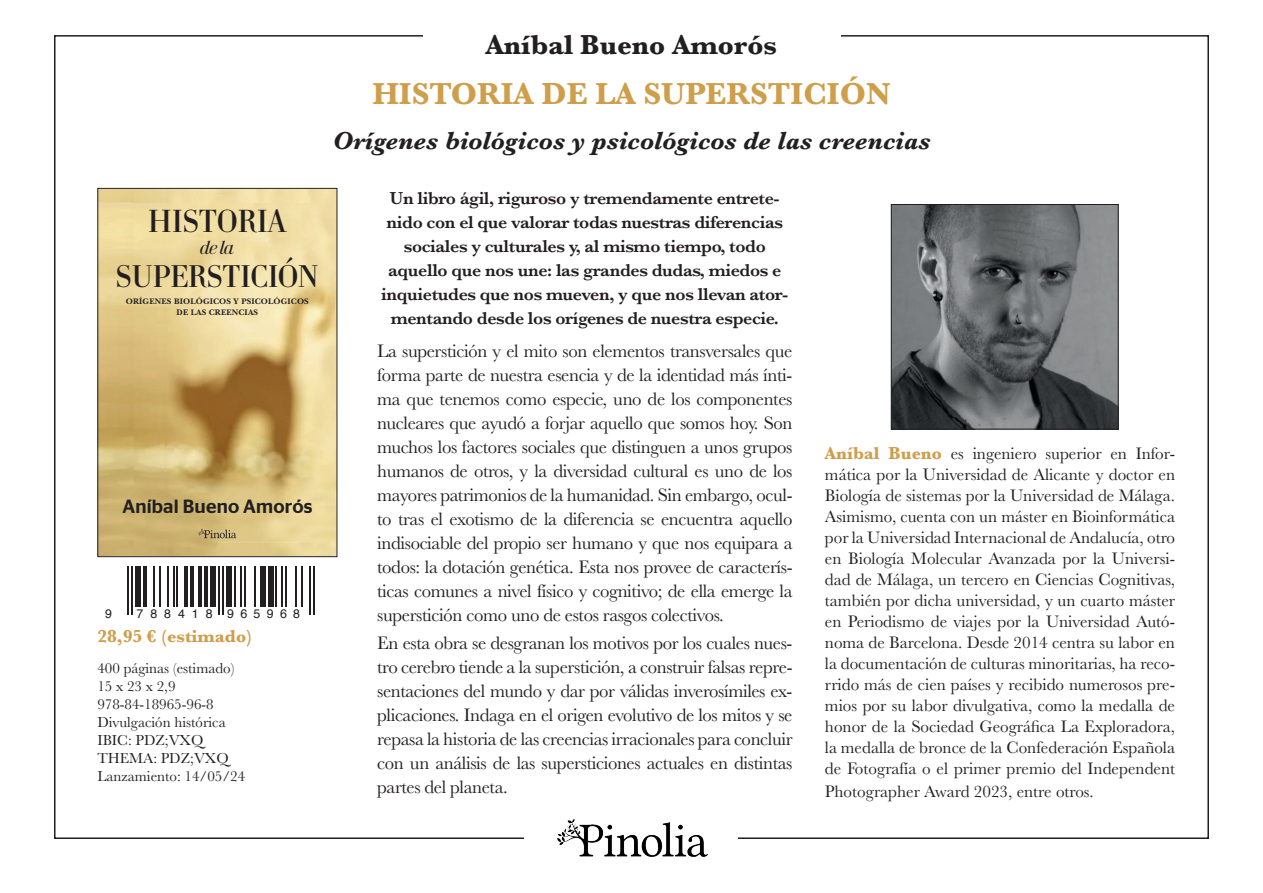
<style>
.page{position:relative;width:1263px;height:893px;background:#fff}
.page>*{position:absolute;margin:0;border:0;box-sizing:border-box;transform-origin:0 0}
.t1{font:32.55px "Carmen";letter-spacing:-.01em;color:#231f20}
.t2{font:32.1px "Carmen";letter-spacing:-.02em;color:#231f20}
.t3{font:700 31.5px "Baskerville";color:#cf9e4a}
.t4{font:700 28.5px "Baskerville";color:#231f20}
.t5{font:italic 700 25.5px "Baskerville";color:#231f20}
.t6{font:500 19.05px "Stag Sans";letter-spacing:.01em;color:#231f20}
.t7{font:italic 19.05px "Carmen";color:#231f20}
.t8{font:18.75px/24px "Baskerville";letter-spacing:-.02em;color:#231f20;text-align:justify}
.t9{font:600 18px/24px "Baskerville";letter-spacing:-.02em;color:#231f20;text-align:center}
.t10{font:700 18px "Baskerville";color:#cf9e4a}
.t11{font:17.25px/21.1px "Baskerville";color:#231f20;text-align:justify}
.t12{font:15px/18px "Baskerville";color:#231f20}
.t13{font:12.45px "Helvetica";letter-spacing:.54em;color:#231f20}
.t14{font:8.4px/11.2px "New Baskerville Bold SC";letter-spacing:.02em;color:#231f20;text-align:center}
.s1{font-weight:700;font-size:18px;color:#cf9e4a}
</style>
<div class="page">
<img style="left:557px;top:819px;width:151px;height:38px">
<img style="left:99px;top:190px;width:236px;height:365px">
<svg style="left:198px;top:529px;width:38px;height:9px"></svg>
<div style="left:97px;top:188px;width:240px;height:369px;border:1px solid #231f20"></div>
<img style="left:893px;top:206px;width:223px;height:221px">
<div style="left:891px;top:204px;width:227px;height:225px;border:1px solid #231f20"></div>
<hr style="left:127px;top:566px;width:2px;height:49px;background:#231f20">
<hr style="left:131px;top:566px;width:2px;height:49px;background:#231f20">
<div style="left:135px;top:566px;width:6px;height:41px;background:#231f20"></div>
<hr style="left:143px;top:566px;width:4px;height:41px;background:#231f20">
<hr style="left:153px;top:566px;width:2px;height:41px;background:#231f20">
<hr style="left:159px;top:566px;width:2px;height:41px;background:#231f20">
<hr style="left:167px;top:566px;width:2px;height:41px;background:#231f20">
<hr style="left:173px;top:566px;width:1px;height:41px;background:#231f20">
<hr style="left:176px;top:566px;width:2px;height:41px;background:#231f20">
<hr style="left:184px;top:566px;width:4px;height:41px;background:#231f20">
<hr style="left:190px;top:566px;width:4px;height:41px;background:#231f20">
<hr style="left:198px;top:566px;width:4px;height:41px;background:#231f20">
<hr style="left:204px;top:566px;width:4px;height:41px;background:#231f20">
<div style="left:210px;top:566px;width:6px;height:41px;background:#231f20"></div>
<hr style="left:218px;top:566px;width:2px;height:49px;background:#231f20">
<hr style="left:222px;top:566px;width:2px;height:49px;background:#231f20">
<div style="left:226px;top:566px;width:6px;height:41px;background:#231f20"></div>
<hr style="left:234px;top:566px;width:2px;height:41px;background:#231f20">
<hr style="left:240px;top:566px;width:2px;height:41px;background:#231f20">
<hr style="left:244px;top:566px;width:2px;height:41px;background:#231f20">
<hr style="left:254px;top:566px;width:2px;height:41px;background:#231f20">
<div style="left:260px;top:566px;width:6px;height:41px;background:#231f20"></div>
<div style="left:268px;top:566px;width:5px;height:41px;background:#231f20"></div>
<hr style="left:275px;top:566px;width:2px;height:41px;background:#231f20">
<hr style="left:281px;top:566px;width:2px;height:41px;background:#231f20">
<hr style="left:285px;top:566px;width:2px;height:41px;background:#231f20">
<hr style="left:295px;top:566px;width:2px;height:41px;background:#231f20">
<hr style="left:301px;top:566px;width:2px;height:41px;background:#231f20">
<hr style="left:309px;top:566px;width:2px;height:49px;background:#231f20">
<hr style="left:313px;top:566px;width:2px;height:49px;background:#231f20">
<h1 class="t1" style="left:148px;top:201px;width:140px">HISTORIA</h1>
<p class="t7" style="left:200px;top:236px;width:36px">de la</p>
<h2 class="t2" style="left:116px;top:257px;width:205px">SUPERSTICIÓN</h2>
<p class="t14" style="left:126px;top:296px;width:184px">ORÍGENES BIOLÓGICOS Y PSICOLÓGICOS<br>DE LAS CREENCIAS</p>
<p class="t6" style="left:122px;top:495px;width:192px">Aníbal Bueno Amorós</p>
<p class="t13" style="left:105px;top:604px;width:8px">9</p>
<p class="t13" style="left:137px;top:604px;width:165px">788418 965968</p>
<p class="t10" style="left:97px;top:624px;width:156px">28,95 € (estimado)</p>
<p class="t12" style="left:97px;top:659px;width:149px">400 páginas (estimado)<br>15 x 23 x 2,9<br>978-84-18965-96-8<br>Divulgación histórica<br>IBIC: PDZ;VXQ<br>THEMA: PDZ;VXQ<br>Lanzamiento: 14/05/24</p>
<h3 class="t4" style="left:486px;top:25px;width:293px">Aníbal Bueno Amorós</h3>
<h3 class="t3" style="left:372px;top:72px;width:520px">HISTORIA DE LA SUPERSTICIÓN</h3>
<h3 class="t5" style="left:332px;top:123px;width:600px">Orígenes biológicos y psicológicos de las creencias</h3>
<p class="t9" style="left:381px;top:186px;width:409px">Un libro ágil, riguroso y tremendamente entrete&shy;nido con el que valorar todas nuestras diferencias sociales y culturales y, al mismo tiempo, todo aquello que nos une: las grandes dudas, miedos e inquietudes que nos mueven, y que nos llevan ator&shy;mentando desde los orígenes de nuestra especie.</p>
<p class="t8" style="left:377px;top:339px;width:417px">La superstición y el mito son elementos transversales que forma parte de nuestra esencia y de la identidad más ínti&shy;ma que tenemos como especie, uno de los componentes nucleares que ayudó a forjar aquello que somos hoy. Son muchos los factores sociales que distinguen a unos grupos humanos de otros, y la diversidad cultural es uno de los mayores patrimonios de la humanidad. Sin embargo, ocul&shy;to tras el exotismo de la diferencia se encuentra aquello indisociable del propio ser humano y que nos equipara a todos: la dotación genética. Esta nos provee de caracterís&shy;ticas comunes a nivel físico y cognitivo; de ella emerge la superstición como uno de estos rasgos colectivos.</p>
<p class="t8" style="left:377px;top:631px;width:417px">En esta obra se desgranan los motivos por los cuales nues&shy;tro cerebro tiende a la superstición, a construir falsas repre&shy;sentaciones del mundo y dar por válidas inverosímiles ex&shy;plicaciones. Indaga en el origen evolutivo de los mitos y se repasa la historia de las creencias irracionales para concluir con un análisis de las supersticiones actuales en distintas partes del planeta.</p>
<p class="t11" style="left:825px;top:443px;width:352px"><span class="s1">Aníbal Bueno</span> es ingeniero superior en Infor&shy;mática por la Universidad de Alicante y doctor en Biología de sistemas por la Universidad de Málaga.<br>Asimismo, cuenta con un máster en Bioinformática por la Universidad Internacional de Andalucía, otro en Biología Molecular Avanzada por la Universi&shy;dad de Málaga, un tercero en Ciencias Cognitivas, también por dicha universidad, y un cuarto máster en Periodismo de viajes por la Universidad Autó&shy;noma de Barcelona. Desde 2014 centra su labor en la documentación de culturas minoritarias, ha reco&shy;rrido más de cien países y recibido numerosos pre&shy;mios por su labor divulgativa, como la medalla de honor de la Sociedad Geográfica La Exploradora, la medalla de bronce de la Confederación Española de Fotografía o el primer premio del Independent Photographer Award 2023, entre otros.</p>
</div>
